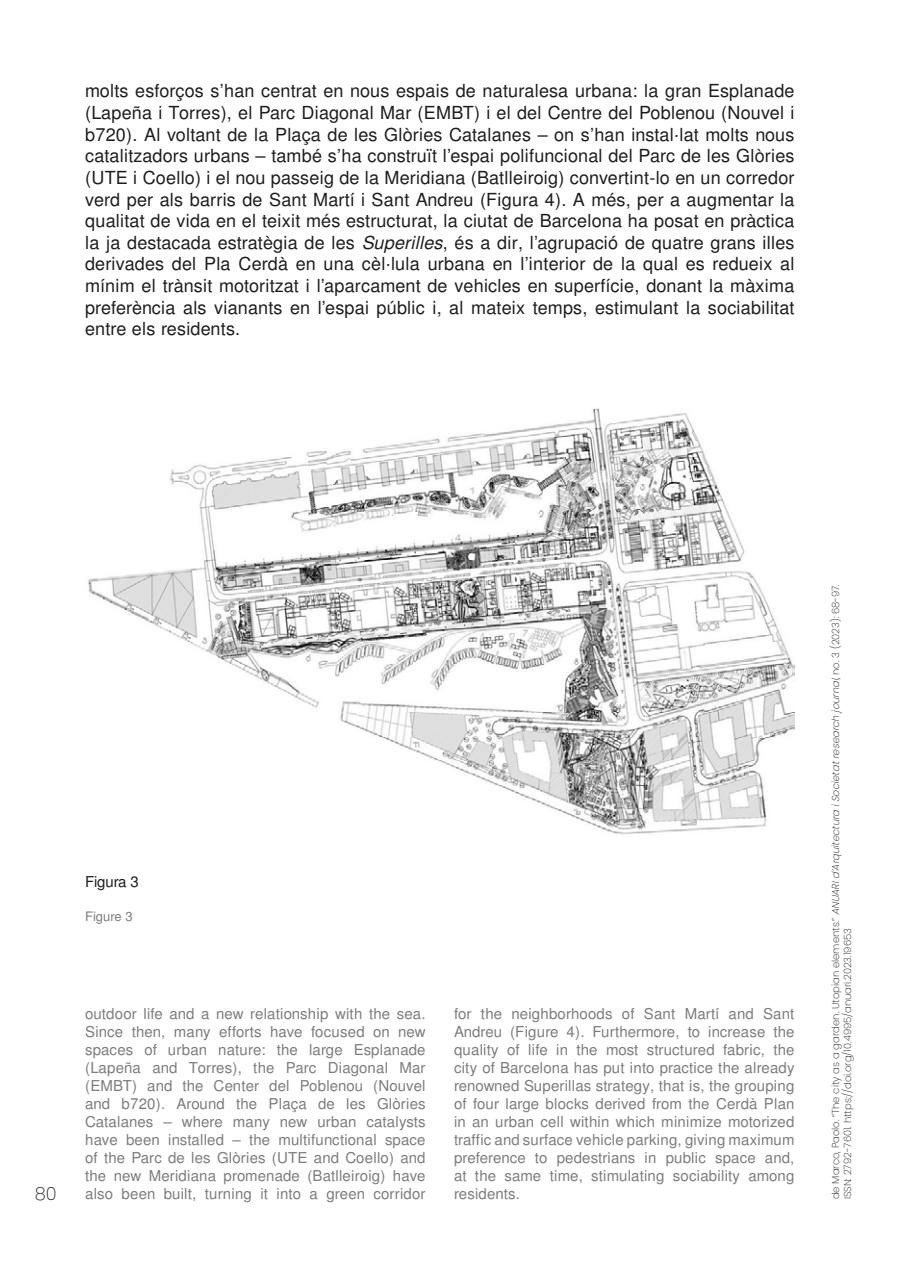
<style>
.page{position:relative;width:908px;height:1276px;background:#fff}
.page>*{position:absolute;margin:0;border:0;box-sizing:border-box;transform-origin:0 0}
.val_cos_de_text{font:18px/21.6px "Free Sans";letter-spacing:.015em;color:#1d1d1b;text-align:justify}
.t1{font:200 18px "Poppins";color:#1d1d1b}
.eng_text{font:15px/18px "Free Sans";letter-spacing:.015em;color:#7c7c7c;text-align:justify}
.val_cos_de_text-2{font:15px "Free Sans";letter-spacing:-.01em;color:#1d1d1b}
.val_cos_de_text-3{font:13px "Free Sans";color:#7c7c7c}
.t2{font:200 10px/12px "Poppins";color:#1d1d1b}
.s1{font-style:italic}
</style>
<div class="page">
<img style="left:88px;top:408px;width:706px;height:426px">
<p class="val_cos_de_text" style="left:85px;top:81px;width:710px">molts esforços s’han centrat en nous espais de naturalesa urbana: la gran Esplanade (Lapeña i Torres), el Parc Diagonal Mar (EMBT) i el del Centre del Poblenou (Nouvel i b720). Al voltant de la Plaça de les Glòries Catalanes – on s’han instal·lat molts nous catalitzadors urbans – també s’ha construït l’espai polifuncional del Parc de les Glòries (UTE i Coello) i el nou passeig de la Meridiana (Batlleiroig) convertint-lo en un corredor verd per als barris de Sant Martí i Sant Andreu (Figura 4). A més, per a augmentar la qualitat de vida en el teixit més estructurat, la ciutat de Barcelona ha posat en pràctica la ja destacada estratègia de les <span class="s1">Superilles</span>, és a dir, l’agrupació de quatre grans illes derivades del Pla Cerdà en una cèl·lula urbana en l’interior de la qual es redueix al mínim el trànsit motoritzat i l’aparcament de vehicles en superfície, donant la màxima preferència als vianants en l’espai públic i, al mateix temps, estimulant la sociabilitat entre els residents.</p>
<p class="val_cos_de_text-2" style="left:85px;top:871px;width:55px">Figura 3</p>
<p class="val_cos_de_text-3" style="left:85px;top:907px;width:49px">Figure 3</p>
<p class="t1" style="left:35px;top:1183px;width:23px">80</p>
<p class="eng_text" style="left:85px;top:1006px;width:342px">outdoor life and a new relationship with the sea.<br>Since then, many efforts have focused on new spaces of urban nature: the large Esplanade (Lapeña and Torres), the Parc Diagonal Mar (EMBT) and the Center del Poblenou (Nouvel and b720). Around the Plaça de les Glòries Catalanes – where many new urban catalysts have been installed – the multifunctional space of the Parc de les Glòries (UTE and Coello) and the new Meridiana promenade (Batlleiroig) have also been built, turning it into a green corridor</p>
<p class="eng_text" style="left:454px;top:1006px;width:342px">for the neighborhoods of Sant Martí and Sant Andreu (Figure 4). Furthermore, to increase the quality of life in the most structured fabric, the city of Barcelona has put into practice the already renowned Superillas strategy, that is, the grouping of four large blocks derived from the Cerdà Plan in an urban cell within which minimize motorized traffic and surface vehicle parking, giving maximum preference to pedestrians in public space and, at the same time, stimulating sociability among residents.</p>
<p class="t2" style="left:829px;top:1199px;width:617px;rotate:-90deg">de Marco, Paolo. “The city as a garden. Utopian elements.” <span class="s1">ANUARId’Arquitectura iSocietatresearchjournal</span>, no. 3 (2023): 68-97.<br>ISSN: 2792-7601. https://doi.org/10.4995/anuari.2023.19653</p>
</div>
